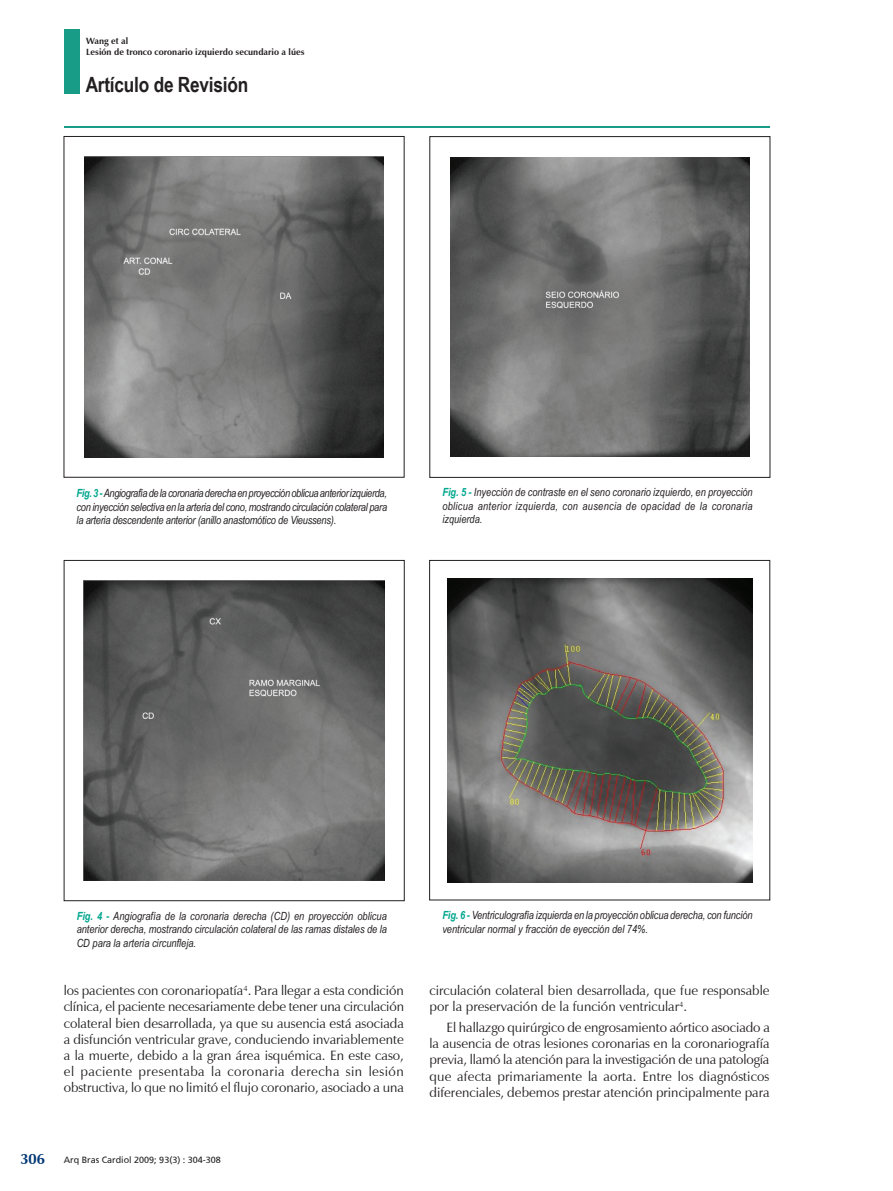
<style>
.page{position:relative;width:893px;height:1191px;background:#fff}
.page>*{position:absolute;margin:0;border:0;box-sizing:border-box;transform-origin:0 0}
.t1{font:700 21px "Arial Narrow";letter-spacing:-.01em;color:#231f20}
.t2{font:700 15px "Zapf Humanist 601 BT";color:#013775}
.Texto{font:13.5px/16.2px "Zapf Humanist 601 BT";color:#231f20;text-align:justify}
.z07_4_figura_titulo{font:italic 11.25px/13.5px "Arial Narrow";color:#231f20;text-align:justify}
.t3{font:700 9px "Zapf Humanist 601 BT";color:#231f20}
.t4{font:9px "Frutiger";color:#231f20}
.s1{font-weight:700;color:#00a78e}
</style>
<div class="page">
<hr style="left:64px;top:126px;width:706px;height:2px;background:#189c88">
<div style="left:64px;top:29px;width:16px;height:65px;background:#189c88"></div>
<img style="left:84px;top:580px;width:300px;height:301px">
<div style="left:64px;top:560px;width:340px;height:341px;border:1px solid #231f20"></div>
<img style="left:447px;top:578px;width:305px;height:304px">
<div style="left:429px;top:560px;width:341px;height:340px;border:1px solid #231f20"></div>
<img style="left:84px;top:157px;width:300px;height:300px">
<img style="left:450px;top:157px;width:299px;height:300px">
<p class="t3" style="left:86px;top:36px;width:43px">Wang et al</p>
<p class="t3" style="left:86px;top:47px;width:220px">Lesión de tronco coronario izquierdo secundario a lúes</p>
<h1 class="t1" style="left:86px;top:68px;width:164px">Artículo de Revisión</h1>
<p class="z07_4_figura_titulo" style="left:77px;top:486px;width:312px"><span class="s1">Fig. 3 -</span> Angiografía de la coronaria derecha en proyección oblicua anterior izquierda, con inyección selectiva en la arteria del cono, mostrando circulación colateral para la arteria descendente anterior (anillo anastomótico de Vieussens).</p>
<p class="z07_4_figura_titulo" style="left:442px;top:485px;width:312px"><span class="s1">Fig. 5 -</span> Inyección de contraste en el seno coronario izquierdo, en proyección oblicua anterior izquierda, con ausencia de opacidad de la coronaria izquierda.</p>
<p class="z07_4_figura_titulo" style="left:77px;top:908px;width:312px"><span class="s1">Fig. 4 -</span> Angiografía de la coronaria derecha (CD) en proyección oblicua anterior derecha, mostrando circulación colateral de las ramas distales de la CD para la arteria circunfleja.</p>
<p class="z07_4_figura_titulo" style="left:442px;top:908px;width:312px"><span class="s1">Fig. 6 -</span> Ventriculografía izquierda en la proyección oblicua derecha, con función ventricular normal y fracción de eyección del 74%.</p>
<p class="Texto" style="left:64px;top:982px;width:342px">los pacientes con coronariopatía<sup>4</sup>. Para llegar a esta condición clínica, el paciente necesariamente debe tener una circulación colateral bien desarrollada, ya que su ausencia está asociada a disfunción ventricular grave, conduciendo invariablemente a la muerte, debido a la gran área isquémica. En este caso, el paciente presentaba la coronaria derecha sin lesión obstructiva, lo que no limitó el flujo coronario, asociado a una</p>
<p class="Texto" style="left:429px;top:982px;width:342px">circulación colateral bien desarrollada, que fue responsable por la preservación de la función ventricular<sup>4</sup>.</p>
<p class="Texto" style="left:429px;top:1019px;width:342px;text-indent:17px">El hallazgo quirúrgico de engrosamiento aórtico asociado a la ausencia de otras lesiones coronarias en la coronariografía previa, llamó la atención para la investigación de una patología que afecta primariamente la aorta. Entre los diagnósticos diferenciales, debemos prestar atención principalmente para</p>
<p class="t2" style="left:20px;top:1149px;width:26px">306</p>
<p class="t4" style="left:64px;top:1154px;width:159px">Arq Bras Cardiol 2009; 93(3) : 304-308</p>
</div>
